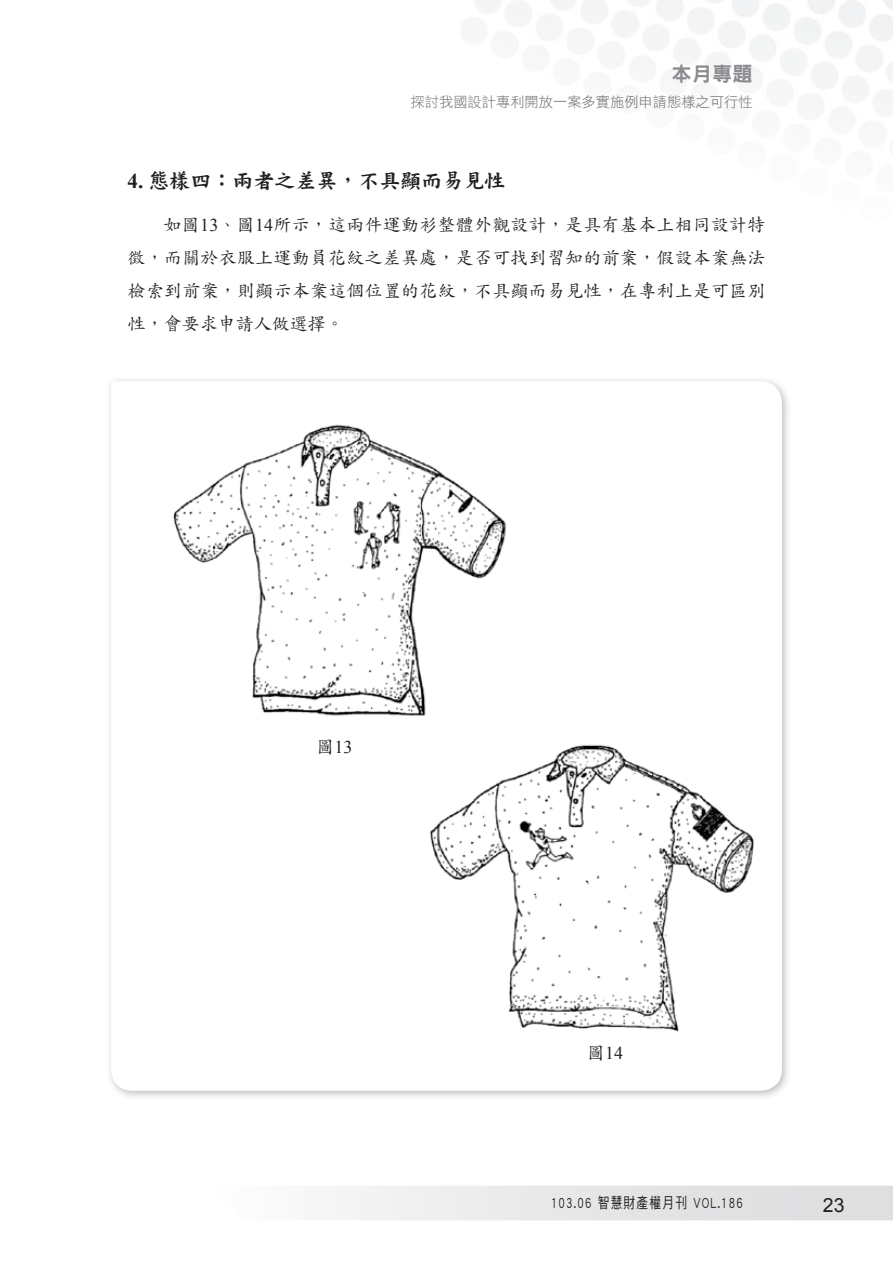
<style>
.page{position:relative;width:893px;height:1263px;background:#fff}
.page>*{position:absolute;margin:0;border:0;box-sizing:border-box;transform-origin:0 0}
.t1{font:21px "DF Kai Shu Std W9";color:#231f20}
.t2{font:20.25px "DF Hei Std W9";color:#8a8c8f}
.t3{font:19.5px "Arial";color:#231f20}
.t4{font:18px/33px "DF Kai Shu Std W5";letter-spacing:.015em;color:#231f20;text-align:justify}
.t5{font:18px "Times New Roman";color:#231f20}
.t6{font:15px "DF Hei Std W5";letter-spacing:.1em;color:#231f20;scale:.78 1}
.t7{font:14.25px "DF Hei Std W3";color:#6c6d70}
.s1{font-family:"Times New Roman";font-weight:700}
.s2{font-family:"Times New Roman"}
.s3{font-family:"DF Kai Shu Std W5"}
</style>
<div class="page">
<svg style="left:347px;top:1185px;width:546px;height:35px"></svg>
<div style="left:105px;top:375px;width:687px;height:726px;background:#231f20;opacity:.3"></div>
<svg style="left:111px;top:381px;width:671px;height:710px"></svg>
<img style="left:150px;top:417px;width:361px;height:307px">
<img style="left:421px;top:734px;width:345px;height:307px">
<p class="t2" style="left:672px;top:63px;width:82px">本月專題</p>
<p class="t7" style="left:411px;top:94px;width:343px">探討我國設計專利開放一案多實施例申請態樣之可行性</p>
<p class="t1" style="left:128px;top:169px;width:379px"><span class="s1">4.</span> 態樣四：兩者之差異，不具顯而易見性</p>
<p class="t4" style="left:128px;top:208px;width:640px;text-indent:36px">如圖<span class="s2">13</span>、圖<span class="s2">14</span>所示，這兩件運動衫整體外觀設計，是具有基本上相同設計特徵，而關於衣服上運動員花紋之差異處，是否可找到習知的前案，假設本案無法檢索到前案，則顯示本案這個位置的花紋，不具顯而易見性，在專利上是可區別性，會要求申請人做選擇。</p>
<p class="t5" style="left:316px;top:734px;width:37px"><span class="s3">圖</span>13</p>
<p class="t5" style="left:587px;top:1041px;width:37px"><span class="s3">圖</span>14</p>
<p class="t6" style="left:551px;top:1194px;width:248px">103.06 智慧財產權月刊 VOL.186</p>
<p class="t3" style="left:823px;top:1192px;width:23px">23</p>
</div>
